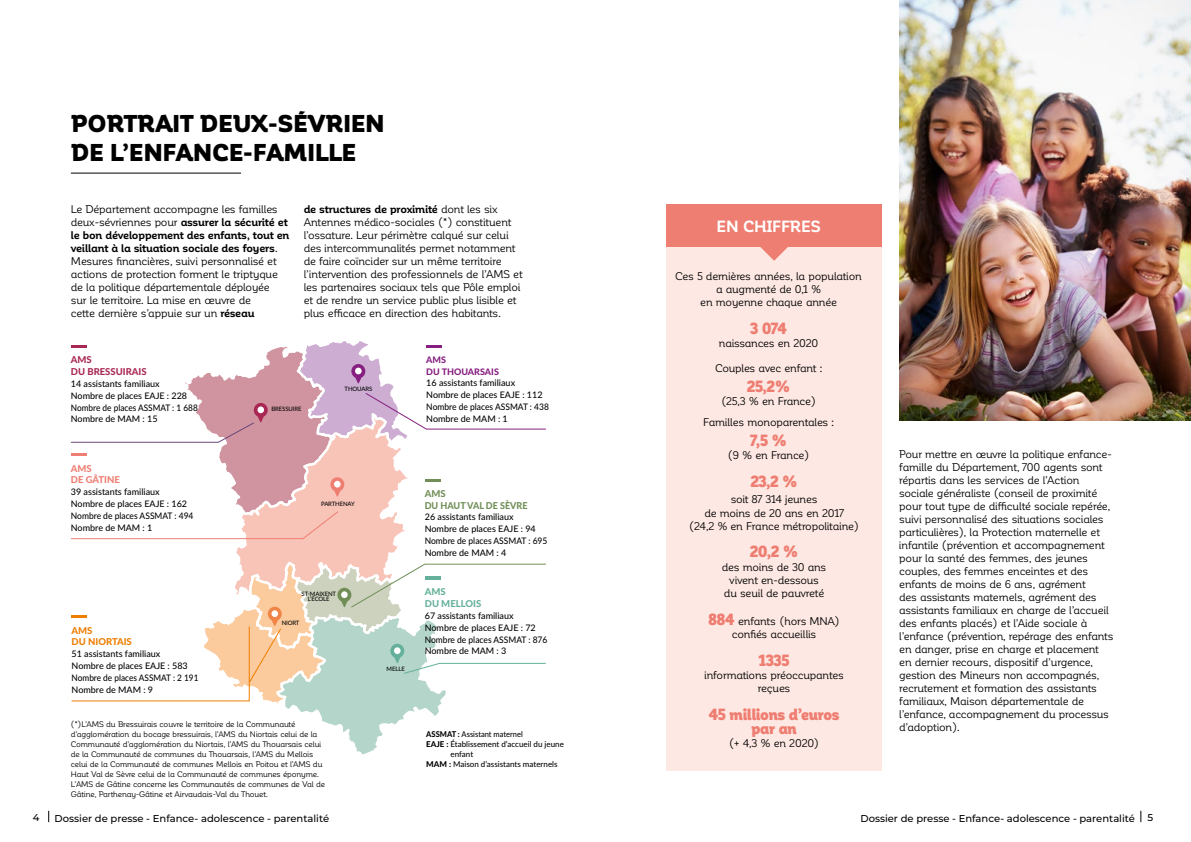
<style>
.page{position:relative;width:1191px;height:842px;background:#fff}
.page>*{position:absolute;margin:0;border:0;box-sizing:border-box;transform-origin:0 0}
.t1{font:900 24px/28.8px "Corporative";letter-spacing:-.01em;color:#000}
.t2{font:900 16px/14px "Corporative Alt Cnd";letter-spacing:-.01em;color:#ef7e72;text-align:center}
.t3{font:700 16px "Corporative Alt";letter-spacing:.01em;color:#fff}
.t4{font:11px/13px "Corporative Alt";letter-spacing:-.02em;color:#000;text-align:center}
.t5{font:500 10px "Montserrat";color:#000}
.t6{font:800 9.5px/11.5px "Lato";color:#708e56}
.t7{font:800 9.5px/11.5px "Lato";color:#a92753}
.t8{font:800 9.5px/11.5px "Lato";color:#ef7d00}
.t9{font:800 9.5px/11.5px "Lato";color:#65b09a}
.t10{font:800 9.5px/11.5px "Lato";color:#ef7e72}
.t11{font:500 9px/11.9px "Lato";color:#000}
.t12{font:800 9px/11.5px "Lato";color:#861f7f}
.t13{font:8px/10px "Corporative Alt";letter-spacing:-.02em;color:#000}
.t14{font:500 8px "Lato";color:#000}
.t15{font:500 8px "Lato";color:#000;scale:.94 1}
.t16{font:500 6px/5.7px "Lato";letter-spacing:-.02em;color:#000;text-align:center}
.s1{font-weight:700}
.s2{font-weight:800}
.s3{font-family:"Corporative Alt Cnd";font-weight:900;font-size:16px;color:#ef7e72}
</style>
<div class="page">
<hr style="left:71px;top:173px;width:170px;height:1px;background:#000">
<img style="left:899px;top:0;width:292px;height:420px">
<svg style="left:70px;top:341px;width:476px;height:414px"></svg>
<div style="left:666px;top:247px;width:216px;height:524px;background:#fde8e3"></div>
<svg style="left:760px;top:247px;width:28px;height:14px"></svg>
<div style="left:666px;top:204px;width:216px;height:43px;background:#ef7e72"></div>
<h1 class="t1" style="left:71px;top:110px;width:315px">PORTRAIT DEUX-SÉVRIEN<br>DE L’ENFANCE-FAMILLE</h1>
<p class="t4" style="left:71px;top:203px;width:220px;text-align:left">Le Département accompagne les familles deux-sévriennes pour <span class="s1">assurer la sécurité et le bon développement des enfants, tout en veillant à la situation sociale des foyers</span>.<br>Mesures financières, suivi personnalisé et actions de protection forment le triptyque de la politique départementale déployée<br>sur le territoire. La mise en œuvre de<br>cette dernière s’appuie sur un <span class="s1">réseau</span></p>
<p class="t4" style="left:304px;top:203px;width:220px;text-align:left"><span class="s1">de structures de proximité</span> dont les six Antennes médico-sociales (*) constituent l’ossature. Leur périmètre calqué sur celui des intercommunalités permet notamment de faire coïncider sur un même territoire l’intervention des professionnels de l’AMS et les partenaires sociaux tels que Pôle emploi et de rendre un service public plus lisible et plus efficace en direction des habitants.</p>
<p class="t7" style="left:71px;top:354px;width:77px">AMS<br>DU BRESSUIRAIS</p>
<p class="t11" style="left:71px;top:377px;width:128px">14 assistants familiaux<br>Nombre de places EAJE : 228<br>Nombre de places ASSMAT : 1 688<br>Nombre de MAM : 15</p>
<p class="t10" style="left:71px;top:462px;width:51px">AMS<br>DE GÂTINE</p>
<p class="t11" style="left:71px;top:486px;width:124px">39 assistants familiaux<br>Nombre de places EAJE : 162<br>Nombre de places ASSMAT : 494<br>Nombre de MAM : 1</p>
<p class="t16" style="left:271px;top:405px;width:32px">BRESSUIRE</p>
<p class="t16" style="left:345px;top:386px;width:29px">THOUARS</p>
<p class="t16" style="left:321px;top:501px;width:35px">PARTHENAY</p>
<p class="t8" style="left:72px;top:624px;width:62px">AMS<br>DU NIORTAIS</p>
<p class="t11" style="left:72px;top:648px;width:128px">51 assistants familiaux<br>Nombre de places EAJE : 583<br>Nombre de places ASSMAT : 2 191<br>Nombre de MAM : 9</p>
<p class="t16" style="left:301px;top:590px;width:36px">ST-MAIXENT<br>L’ÉCOLE</p>
<p class="t16" style="left:282px;top:620px;width:19px">NIORT</p>
<p class="t13" style="left:71px;top:719px;width:255px">(*)L’AMS du Bressuirais couvre le territoire de la Communauté d’agglomération du bocage bressuirais, l’AMS du Niortais celui de la Communauté d’agglomération du Niortais, l’AMS du Thouarsais celui de la Communauté de communes du Thouarsais, l’AMS du Mellois celui de la Communauté de communes Mellois en Poitou et l’AMS du Haut Val de Sèvre celui de la Communauté de communes éponyme.<br>L’AMS de Gâtine concerne les Communautés de communes de Val de Gâtine, Parthenay-Gâtine et Airvaudais-Val du Thouet.</p>
<p class="t16" style="left:387px;top:666px;width:20px">MELLE</p>
<p class="t12" style="left:426px;top:354px;width:74px">AMS<br>DU THOUARSAIS</p>
<p class="t11" style="left:426px;top:377px;width:124px">16 assistants familiaux<br>Nombre de places EAJE : 112<br>Nombre de places ASSMAT : 438<br>Nombre de MAM : 1</p>
<p class="t6" style="left:425px;top:487px;width:104px">AMS<br>DU HAUT VAL DE SÈVRE</p>
<p class="t11" style="left:425px;top:511px;width:124px">26 assistants familiaux<br>Nombre de places EAJE : 94<br>Nombre de places ASSMAT : 695<br>Nombre de MAM : 4</p>
<p class="t9" style="left:425px;top:586px;width:58px">AMS<br>DU MELLOIS</p>
<p class="t11" style="left:425px;top:609px;width:124px">67 assistants familiaux<br>Nombre de places EAJE : 72<br>Nombre de places ASSMAT : 876<br>Nombre de MAM : 3</p>
<p class="t15" style="left:426px;top:728px;width:104px"><span class="s2">ASSMAT :</span> Assistant maternel</p>
<p class="t14" style="left:426px;top:738px;width:139px"><span class="s2">EAJE :</span> Établissement d’accueil du jeune</p>
<p class="t14" style="left:450px;top:748px;width:24px">enfant</p>
<p class="t14" style="left:426px;top:758px;width:133px"><span class="s2">MAM :</span> Maison d’assistants maternels</p>
<h2 class="t3" style="left:716px;top:218px;width:106px">EN CHIFFRES</h2>
<p class="t4" style="left:675px;top:269px;width:188px">Ces 5 dernières années, la population a augmenté de 0,1 %<br>en moyenne chaque année</p>
<h2 class="t2" style="left:750px;top:321px;width:38px">3 074</h2>
<p class="t4" style="left:719px;top:337px;width:101px">naissances en 2020</p>
<p class="t4" style="left:715px;top:362px;width:109px">Couples avec enfant :</p>
<h2 class="t2" style="left:747px;top:379px;width:44px">25,2%</h2>
<p class="t4" style="left:703px;top:390px;width:132px;line-height:21.7px">(25,3 % en France)<br>Familles monoparentales :</p>
<h2 class="t2" style="left:750px;top:433px;width:38px">7,5 %</h2>
<p class="t4" style="left:728px;top:449px;width:83px">(9 % en France)</p>
<h2 class="t2" style="left:751px;top:474px;width:48px">23,2 %</h2>
<p class="t4" style="left:689px;top:493px;width:171px">soit 87 314 jeunes<br>de moins de 20 ans en 2017<br>(24,2 % en France métropolitaine)</p>
<h2 class="t2" style="left:750px;top:545px;width:49px">20,2 %</h2>
<p class="t4" style="left:722px;top:560px;width:106px">des moins de 30 ans vivent en-dessous du seuil de pauvreté</p>
<p class="t4" style="left:708px;top:614px;width:133px"><span class="s3">884</span> enfants (hors MNA) confiés accueillis</p>
<h2 class="t2" style="left:758px;top:653px;width:32px">1335</h2>
<p class="t4" style="left:704px;top:668px;width:141px">informations préoccupantes reçues</p>
<h2 class="t2" style="left:708px;top:707px;width:132px">45 millions d’euros par an</h2>
<p class="t4" style="left:729px;top:737px;width:91px">(+ 4,3 % en 2020)</p>
<p class="t4" style="left:899px;top:447px;width:216px;text-align:left">Pour mettre en œuvre la politique enfance&shy;famille du Département, 700 agents sont répartis dans les services de l’Action sociale généraliste (conseil de proximité pour tout type de difficulté sociale repérée, suivi personnalisé des situations sociales particulières), la Protection maternelle et infantile (prévention et accompagnement pour la santé des femmes, des jeunes couples, des femmes enceintes et des enfants de moins de 6 ans, agrément<br>des assistants maternels, agrément des assistants familiaux en charge de l’accueil des enfants placés) et l’Aide sociale à l’enfance (prévention, repérage des enfants en danger, prise en charge et placement en dernier recours, dispositif d’urgence, gestion des Mineurs non accompagnés, recrutement et formation des assistants familiaux, Maison départementale de l’enfance, accompagnement du processus d’adoption).</p>
<p class="t5" style="left:33px;top:811px;width:8px">4</p>
<p class="t5" style="left:55px;top:812px;width:276px">Dossier de presse - Enfance- adolescence - parentalité</p>
<p class="t5" style="left:860px;top:812px;width:276px">Dossier de presse - Enfance- adolescence - parentalité</p>
<p class="t5" style="left:1147px;top:811px;width:7px">5</p>
</div>
